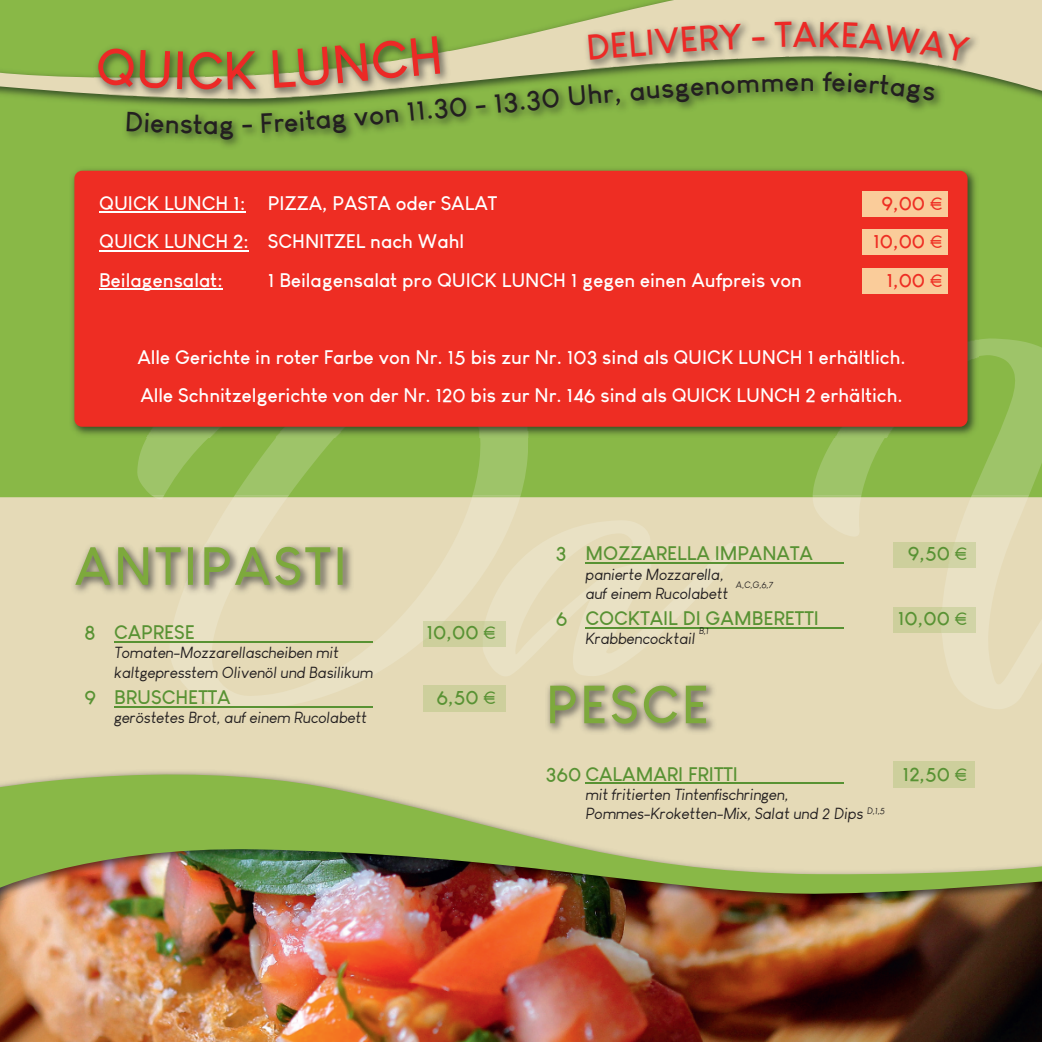
<style>
.page{position:relative;width:1042px;height:1042px;background:#e5dab7}
.page>*{position:absolute;margin:0;border:0;box-sizing:border-box;transform-origin:0 0}
.t1{font:700 52.5px "Louis George Cafe";letter-spacing:.05em;color:#7da93c}
.t2{font:700 52.5px "Louis George Cafe";color:#ec2926}
.t3{font:700 35px "Louis George Cafe";color:#ec2926}
.t4{font:700 27.12px "Louis George Cafe";color:#231f20}
.t5{font:700 19.25px/38.5px "Louis George Cafe";color:#fff}
.t6{font:700 19.25px "Louis George Cafe";color:#589233}
.t7{font:700 19.25px "Louis George Cafe";color:#ee2d23}
.t8{font:italic 15.75px/19.2px "Louis George Cafe";color:#231f20}
.t9{font:italic 9.1px "Louis George Cafe";color:#231f20}
.s1{font-weight:400}
.s2{font-weight:700}
</style>
<div class="page">
<img style="left:0;top:904px;width:1042px;height:138px">
<div style="left:0;top:0;width:1042px;height:495px;background:#89b847"></div>
<img style="left:137px;top:437px;width:603px;height:272px">
<img style="left:0;top:895px;width:1042px;height:9px">
<img style="left:0;top:761px;width:1042px;height:134px">
<div style="left:893px;top:762px;width:82px;height:25px;background:#cdcf9c"></div>
<img style="left:424px;top:621px;width:81px;height:25px">
<div style="left:424px;top:686px;width:81px;height:25px;background:#cdcf9c"></div>
<hr style="left:114px;top:641px;width:258px;height:1px;background:#589233">
<hr style="left:114px;top:706px;width:258px;height:1px;background:#589233">
<img style="left:74px;top:542px;width:279px;height:54px">
<img style="left:72px;top:169px;width:906px;height:268px">
<div style="left:74px;top:171px;width:893px;height:256px;background:#ee2d23;border-radius:8px"></div>
<img style="left:546px;top:681px;width:170px;height:51px">
<svg style="left:0;top:0;width:1042px;height:99px"></svg>
<div style="left:862px;top:191px;width:86px;height:26px;background:#facc9a"></div>
<div style="left:862px;top:229px;width:86px;height:25px;background:#facc9a"></div>
<div style="left:862px;top:268px;width:86px;height:25px;background:#facc9a"></div>
<hr style="left:585px;top:782px;width:258px;height:2px;background:#589233">
<img style="left:94px;top:17px;width:885px;height:83px">
<img style="left:122px;top:68px;width:822px;height:78px">
<hr style="left:99px;top:211px;width:146px;height:2px;background:#fff">
<hr style="left:99px;top:250px;width:150px;height:1px;background:#fff">
<hr style="left:99px;top:288px;width:124px;height:2px;background:#fff">
<hr style="left:585px;top:562px;width:258px;height:2px;background:#589233">
<hr style="left:585px;top:627px;width:258px;height:1px;background:#589233">
<svg style="left:97px;top:47px;width:73px;height:42px"></svg>
<svg style="left:177px;top:51px;width:6px;height:38px"></svg>
<svg style="left:227px;top:51px;width:29px;height:38px"></svg>
<svg style="left:272px;top:36px;width:168px;height:52px"></svg>
<svg style="left:654px;top:23px;width:88px;height:31px;background:#b9b197"></svg>
<svg style="left:752px;top:37px;width:13px;height:4px"></svg>
<svg style="left:775px;top:22px;width:17px;height:25px"></svg>
<svg style="left:820px;top:22px;width:150px;height:40px;background:#b9b395"></svg>
<svg style="left:127px;top:111px;width:75px;height:23px"></svg>
<svg style="left:220px;top:120px;width:13px;height:19px"></svg>
<svg style="left:242px;top:125px;width:10px;height:3px"></svg>
<svg style="left:262px;top:110px;width:53px;height:23px"></svg>
<svg style="left:721px;top:78px;width:77px;height:16px"></svg>
<svg style="left:823px;top:72px;width:112px;height:32px"></svg>
<h2 class="t3" style="left:585px;top:35px;width:70px;rotate:-5deg">DELI</h2>
<h2 class="t3" style="left:792px;top:21px;width:26px">A</h2>
<h1 class="t2" style="left:186px;top:51px;width:39px">C</h1>
<h3 class="t4" style="left:448px;top:97px;width:214px;rotate:-5deg">0 - 13.30 Uhr, au</h3>
<h3 class="t4" style="left:660px;top:78px;width:60px;rotate:-4deg">sgen</h3>
<h3 class="t4" style="left:800px;top:71px;width:17px">n</h3>
<h3 class="t4" style="left:383px;top:104px;width:66px;rotate:-6deg">n 11.3</h3>
<h3 class="t4" style="left:203px;top:114px;width:18px">a</h3>
<h3 class="t4" style="left:314px;top:110px;width:71px;rotate:-5deg">ag vo</h3>
<p class="t5" style="left:99px;top:185px;width:399px">QUICK LUNCH 1: PIZZA, PASTA oder SALAT</p>
<p class="t7" style="left:881px;top:195px;width:63px">9,00 <span class="s1">€</span></p>
<p class="t5" style="left:99px;top:224px;width:366px">QUICK LUNCH 2: SCHNITZEL nach Wahl</p>
<p class="t7" style="left:873px;top:234px;width:71px">10,00 <span class="s1">€</span></p>
<p class="t5" style="left:99px;top:262px;width:125px">Beilagensalat:</p>
<p class="t5" style="left:268px;top:262px;width:535px">1 Beilagensalat pro QUICK LUNCH 1 gegen einen Aufpreis von</p>
<p class="t7" style="left:886px;top:272px;width:58px">1,00 <span class="s1">€</span></p>
<p class="t5" style="left:137px;top:339px;width:770px">Alle Gerichte in roter Farbe von Nr. 15 bis zur Nr. 103 sind als QUICK LUNCH 1 erhältlich.<br>Alle Schnitzelgerichte von der Nr. 120 bis zur Nr. 146 sind als QUICK LUNCH 2 erhältich.</p>
<h1 class="t1" style="left:74px;top:546px;width:274px">ANTIPASTI</h1>
<p class="t6" style="left:84px;top:625px;width:112px">8 CAPRESE</p>
<p class="t6" style="left:426px;top:625px;width:71px">10,00 <span class="s1">€</span></p>
<p class="t8" style="left:114px;top:645px;width:260px">Tomaten-Mozzarellascheiben mit kaltgepresstem Olivenöl und Basilikum</p>
<p class="t6" style="left:84px;top:690px;width:148px">9 BRUSCHETTA</p>
<p class="t6" style="left:436px;top:690px;width:61px">6,50 <span class="s1">€</span></p>
<p class="t8" style="left:114px;top:709px;width:254px">geröstetes Brot, auf einem Rucolabett</p>
<p class="t6" style="left:556px;top:546px;width:259px">3 MOZZARELLA IMPANATA</p>
<p class="t6" style="left:908px;top:546px;width:61px">9,50 <span class="s1">€</span></p>
<p class="t8" style="left:585px;top:566px;width:144px">panierte Mozzarella, auf einem Rucolabett</p>
<p class="t9" style="left:736px;top:582px;width:39px">A,C,G,6,7</p>
<p class="t6" style="left:556px;top:611px;width:265px">6 COCKTAIL DI GAMBERETTI</p>
<p class="t6" style="left:898px;top:611px;width:71px">10,00 <span class="s1">€</span></p>
<p class="t8" style="left:585px;top:630px;width:111px">Krabbencocktail</p>
<p class="t9" style="left:699px;top:627px;width:11px">B,1</p>
<h1 class="t1" style="left:546px;top:685px;width:164px">PESCE</h1>
<p class="t6" style="left:546px;top:766px;width:194px">360 CALAMARI FRITTI</p>
<p class="t6" style="left:902px;top:766px;width:66px">12,50 <span class="s1">€</span></p>
<p class="t8" style="left:585px;top:786px;width:301px">mit fritierten Tintenf<span class="s2">i</span>schringen,<br>Pommes-Kroketten-Mix, Salat und 2 Dips <sup>D,1,5</sup></p>
</div>
